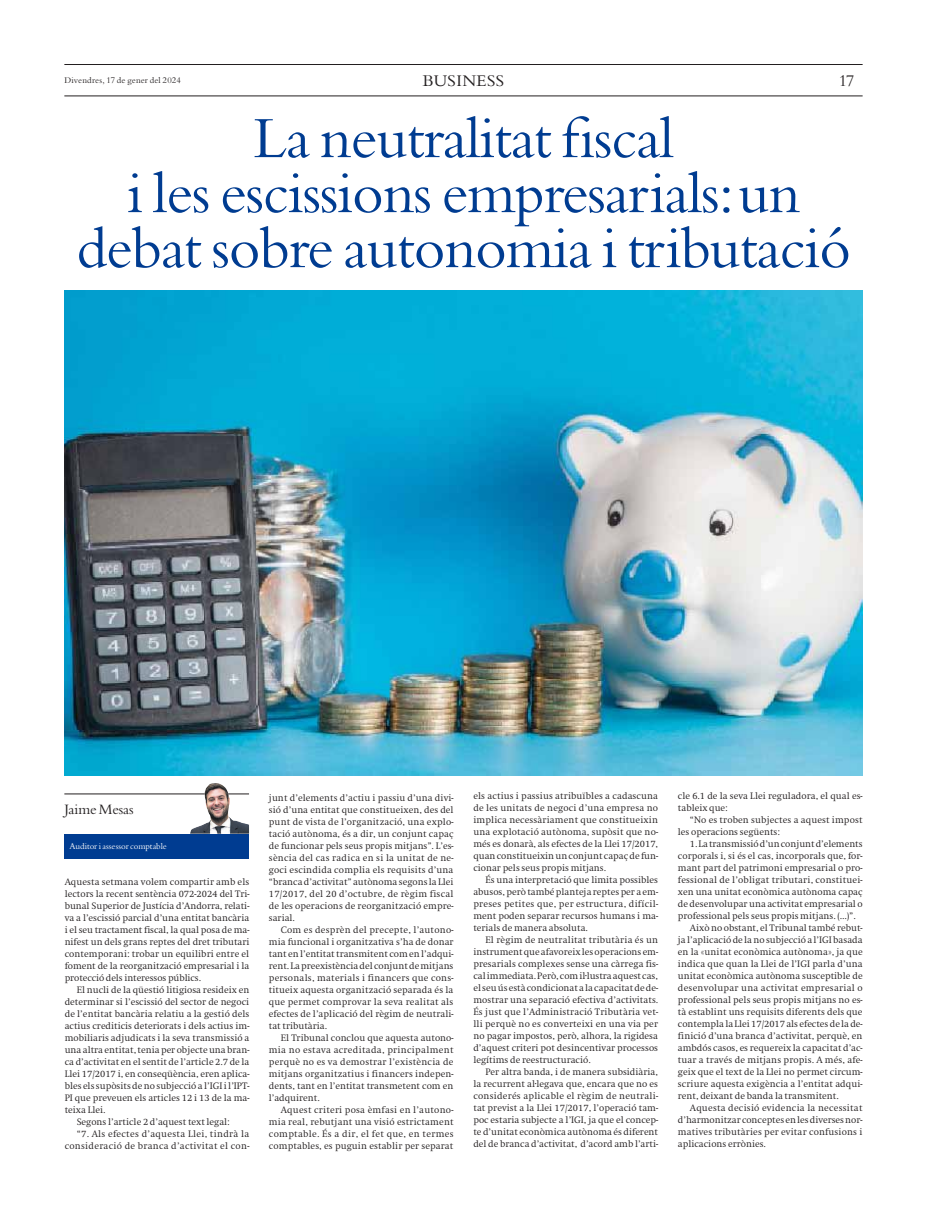
<style>
.page{position:relative;width:927px;height:1220px;background:#fff}
.page>*{position:absolute;margin:0;border:0;box-sizing:border-box;transform-origin:0 0}
.t1{font:61px/55px "Bembo";letter-spacing:-.02em;color:#003c91;text-align:center}
.t2{font:17px "Bembo";letter-spacing:.02em;color:#231f20}
.t3{font:15px "Bembo";letter-spacing:-.005em;color:#231f20}
.Txt_Sangría{font:300 9px/12px "Swift ND Std";color:#231f20;text-align:justify}
.Txt_1{font:300 9px/12px "Swift ND Std";letter-spacing:-.01em;color:#231f20;text-align:justify}
.Txt_Sangría-2{font:300 9px/12px "Swift ND Std";letter-spacing:.03em;color:#231f20;text-align:right}
.t4{font:9px "Bembo";letter-spacing:.02em;color:#231f20}
.t5{font:9px "Bembo";letter-spacing:-.005em;color:#fff}
</style>
<div class="page">
<div style="left:64px;top:834px;width:185px;height:24px;background:#003c91"></div>
<hr style="left:64px;top:794px;width:185px;height:1px;background:#231f20">
<img style="left:190px;top:783px;width:59px;height:51px">
<hr style="left:64px;top:95px;width:798px;height:1px;background:#231f20">
<hr style="left:64px;top:64px;width:798px;height:1px;background:#231f20">
<img style="left:64px;top:291px;width:798px;height:484px">
<p class="t4" style="left:64px;top:75px;width:118px">Divendres, 17 de gener del 2024</p>
<p class="t2" style="left:423px;top:70px;width:83px">BUSINESS</p>
<p class="t2" style="left:839px;top:70px;width:17px">17</p>
<p class="t1" style="left:253px;top:109px;width:422px">La neutralitat fiscal</p>
<p class="t1" style="left:76px;top:164px;width:776px">i les escissions empresarials:un debat sobre autonomia i tributació</p>
<p class="t3" style="left:64px;top:800px;width:71px">Jaime Mesas</p>
<p class="t5" style="left:70px;top:841px;width:99px">Auditor i assessor comptable</p>
<p class="Txt_1" style="left:65px;top:876px;width:186px">Aquesta setmana volem compartir amb els lectors la recent sentència 072-2024 del Tri&shy;bunal Superior de Justícia d’Andorra, relati&shy;va a l’escissió parcial d’una entitat bancària i el seu tractament fiscal, la qual posa de ma&shy;nifest un dels grans reptes del dret tributari contemporani: trobar un equilibri entre el foment de la reorganització empresarial i la protecció dels interessos públics.</p>
<p class="Txt_Sangría" style="left:65px;top:984px;width:186px;text-indent:12px">El nucli de la qüestió litigiosa resideix en determinar si l’escissió del sector de negoci de l’entitat bancària relatiu a la gestió dels actius crediticis deteriorats i dels actius im&shy;mobiliaris adjudicats i la seva transmissió a una altra entitat, tenia per objecte una bran&shy;ca d’activitat en el sentit de l’article 2.7 de la Llei 17/2017 i, en conseqüència, eren aplica&shy;bles els supòsits de no subjecció a l’IGI i l’IPT-PI que preveuen els articles 12 i 13 de la ma&shy;teixa Llei.</p>
<p class="Txt_Sangría" style="left:77px;top:1116px;width:154px">Segons l’article 2 d’aquest text legal:</p>
<p class="Txt_Sangría-2" style="left:65px;top:1128px;width:186px">“7. Als efectes d’aquesta Llei, tindrà la consideració de branca d’activitat el con-</p>
<p class="Txt_Sangría" style="left:269px;top:792px;width:186px">junt d’elements d’actiu i passiu d’una divi&shy;sió d’una entitat que constitueixen, des del punt de vista de l’organització, una explo&shy;tació autònoma, és a dir, un conjunt capaç de funcionar pels seus propis mitjans”. L’es&shy;sència del cas radica en si la unitat de ne&shy;goci escindida complia els requisits d’una “branca d’activitat” autònoma segons la Llei 17/2017, del 20 d’octubre, de règim fiscal de les operacions de reorganització empre&shy;sarial.</p>
<p class="Txt_Sangría" style="left:269px;top:924px;width:186px;text-indent:12px">Com es desprèn del precepte, l’autono&shy;mia funcional i organitzativa s’ha de donar tant en l’entitat transmitent com en l’adqui&shy;rent. La preexistència del conjunt de mitjans personals, materials i financers que cons&shy;titueix aquesta organització separada és la que permet comprovar la seva realitat als efectes de l’aplicació del règim de neutrali&shy;tat tributària.</p>
<p class="Txt_Sangría" style="left:269px;top:1032px;width:186px;text-indent:12px">El Tribunal conclou que aquesta autono&shy;mia no estava acreditada, principalment perquè no es va demostrar l’existència de mitjans organitzatius i financers indepen&shy;dents, tant en l’entitat transmetent com en l’adquirent.</p>
<p class="Txt_Sangría" style="left:269px;top:1104px;width:186px;text-indent:12px">Aquest criteri posa èmfasi en l’autono&shy;mia real, rebutjant una visió estrictament comptable. És a dir, el fet que, en termes comptables, es puguin establir per separat</p>
<p class="Txt_Sangría" style="left:473px;top:789px;width:186px">els actius i passius atribuïbles a cadascuna de les unitats de negoci d’una empresa no implica necessàriament que constitueixin una explotació autònoma, supòsit que no&shy;més es donarà, als efectes de la Llei 17/2017, quan constitueixin un conjunt capaç de fun&shy;cionar pels seus propis mitjans.</p>
<p class="Txt_Sangría" style="left:473px;top:873px;width:186px;text-indent:12px">És una interpretació que limita possibles abusos, però també planteja reptes per a em&shy;preses petites que, per estructura, difícil&shy;ment poden separar recursos humans i ma&shy;terials de manera absoluta.</p>
<p class="Txt_Sangría" style="left:473px;top:933px;width:186px;text-indent:12px">El règim de neutralitat tributària és un instrument que afavoreix les operacions em&shy;presarials complexes sense una càrrega fis&shy;cal immediata. Però, com il·lustra aquest cas, el seu ús està condicionat a la capacitat de de&shy;mostrar una separació efectiva d’activitats.<br>És just que l’Administració Tributària vet&shy;lli perquè no es converteixi en una via per no pagar impostos, però, alhora, la rigidesa d’aquest criteri pot desincentivar processos legítims de reestructuració.</p>
<p class="Txt_Sangría" style="left:473px;top:1065px;width:186px;text-indent:12px">Per altra banda, i de manera subsidiària, la recurrent al·legava que, encara que no es considerés aplicable el règim de neutrali&shy;tat previst a la Llei 17/2017, l’operació tam&shy;poc estaria subjecte a l’IGI, ja que el concep&shy;te d’unitat econòmica autònoma és diferent del de branca d’activitat, d’acord amb l’arti-</p>
<p class="Txt_Sangría" style="left:678px;top:789px;width:186px">cle 6.1 de la seva Llei reguladora, el qual es&shy;tableix que:</p>
<p class="Txt_Sangría" style="left:678px;top:813px;width:186px;text-indent:12px">“No es troben subjectes a aquest impost les operacions següents:</p>
<p class="Txt_Sangría" style="left:678px;top:837px;width:186px;text-indent:12px">1. La transmissió d’un conjunt d’elements corporals i, si és el cas, incorporals que, for&shy;mant part del patrimoni empresarial o pro&shy;fessional de l’obligat tributari, constituei&shy;xen una unitat econòmica autònoma capaç de desenvolupar una activitat empresarial o professional pels seus propis mitjans. (...)”.</p>
<p class="Txt_Sangría" style="left:678px;top:921px;width:186px;text-indent:12px">Això no obstant, el Tribunal també rebut&shy;ja l’aplicació de la no subjecció a l’IGI basada en la «unitat econòmica autònoma», ja que indica que quan la Llei de l’IGI parla d’una unitat econòmica autònoma susceptible de desenvolupar una activitat empresarial o professional pels seus propis mitjans no es&shy;tà establint uns requisits diferents dels que contempla la Llei 17/2017 als efectes de la de&shy;finició d’una branca d’activitat, perquè, en ambdós casos, es requereix la capacitat d’ac&shy;tuar a través de mitjans propis. A més, afe&shy;geix que el text de la Llei no permet circum&shy;scriure aquesta exigència a l’entitat adqui&shy;rent, deixant de banda la transmitent.</p>
<p class="Txt_Sangría" style="left:678px;top:1101px;width:186px;text-indent:12px">Aquesta decisió evidencia la necessitat d’harmonitzar conceptes en les diverses nor&shy;matives tributàries per evitar confusions i aplicacions errònies.</p>
</div>
